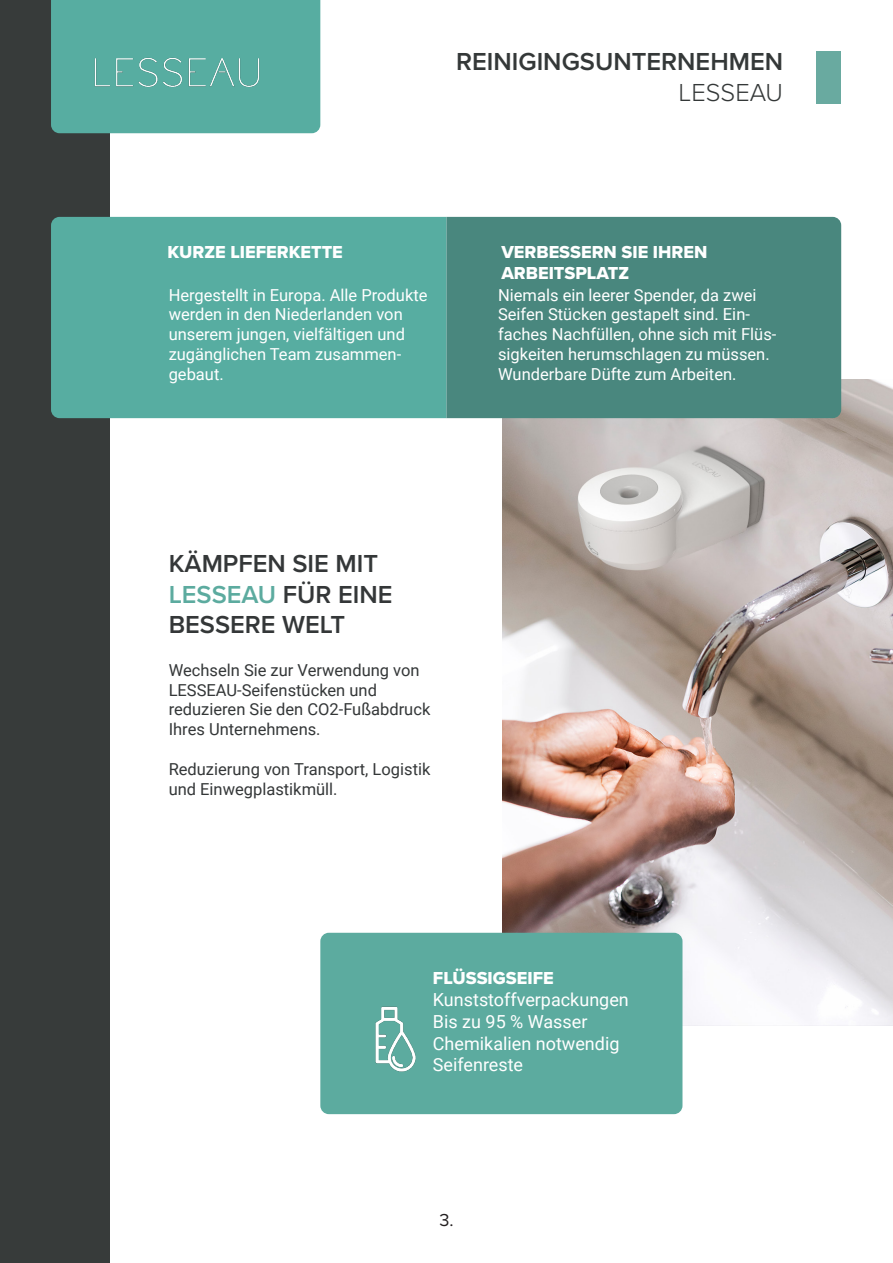
<style>
.page{position:relative;width:893px;height:1263px;background:#fff}
.page>*{position:absolute;margin:0;border:0;box-sizing:border-box;transform-origin:0 0}
.t1{font:600 25.5px/30.6px "Proxima Nova";color:#343738}
.t2{font:600 25.5px "Proxima Nova";color:#343838}
.t3{font:300 25.5px "Proxima Nova";color:#343838}
.t4{font:18px "Roboto";color:#fff}
.t5{font:18px "Proxima Nova Extrabld";color:#fff}
.t6{font:18px "Proxima Nova";color:#231f20}
.t7{font:16.5px/19.8px "Roboto";color:#fff}
.t8{font:16.5px/19.8px "Roboto";color:#343738}
.s1{color:#5cab9f}
</style>
<div class="page">
<img style="left:503px;top:379px;width:390px;height:646px">
<div style="left:816px;top:51px;width:25px;height:53px;background:#69aaa0"></div>
<div style="left:0;top:0;width:110px;height:1263px;background:#373b3a"></div>
<div style="left:51px;top:0;width:269px;height:133px;background:#57ada1"></div>
<img style="left:72px;top:56px;width:211px;height:34px">
<div style="left:51px;top:217px;width:395px;height:201px;background:#57ada1"></div>
<div style="left:446px;top:217px;width:395px;height:201px;background:#49877e"></div>
<div style="left:320px;top:933px;width:362px;height:181px;background:#5cab9f;border-radius:9px"></div>
<img style="left:375px;top:1006px;width:41px;height:66px">
<p class="t2" style="left:456px;top:43px;width:328px">REINIGINGSUNTERNEHMEN</p>
<p class="t3" style="left:678px;top:73px;width:106px">LESSEAU</p>
<p class="t5" style="left:167px;top:238px;width:177px">KURZE LIEFERKETTE</p>
<p class="t5" style="left:501px;top:238px;width:207px">VERBESSERN SIE IHREN</p>
<p class="t5" style="left:501px;top:260px;width:129px">ARBEITSPLATZ</p>
<p class="t7" style="left:169px;top:284px;width:260px">Hergestellt in Europa. Alle Produkte werden in den Niederlanden von unserem jungen, vielfältigen und zugänglichen Team zusammen-</p>
<p class="t7" style="left:169px;top:363px;width:57px">gebaut.</p>
<p class="t7" style="left:498px;top:284px;width:260px">Niemals ein leerer Spender, da zwei<br>Seifen Stücken gestapelt sind. Ein-</p>
<p class="t7" style="left:498px;top:324px;width:280px">faches Nachfüllen, ohne sich mit Flüs&shy;sigkeiten herumschlagen zu müssen.<br>Wunderbare Düfte zum Arbeiten.</p>
<p class="t1" style="left:169px;top:547px;width:211px">KÄMPFEN SIE MIT</p>
<p class="t1" style="left:169px;top:578px;width:225px"><span class="s1">LESSEAU</span> FÜR EINE<br>BESSERE WELT</p>
<p class="t8" style="left:169px;top:659px;width:252px">Wechseln Sie zur Verwendung von<br>LESSEAU-Seifenstücken und</p>
<p class="t8" style="left:169px;top:699px;width:263px">reduzieren Sie den CO2-Fußabdruck<br>Ihres Unternehmens.</p>
<p class="t8" style="left:169px;top:758px;width:263px">Reduzierung von Transport, Logistik und Einwegplastikmüll.</p>
<p class="t5" style="left:433px;top:965px;width:122px">FLÜSSIGSEIFE</p>
<p class="t4" style="left:433px;top:987px;width:197px">Kunststoffverpackungen</p>
<p class="t4" style="left:433px;top:1009px;width:156px">Bis zu 95 % Wasser</p>
<p class="t4" style="left:433px;top:1031px;width:188px">Chemikalien notwendig</p>
<p class="t4" style="left:433px;top:1052px;width:92px">Seifenreste</p>
<p class="t6" style="left:439px;top:1212px;width:16px">3.</p>
</div>
